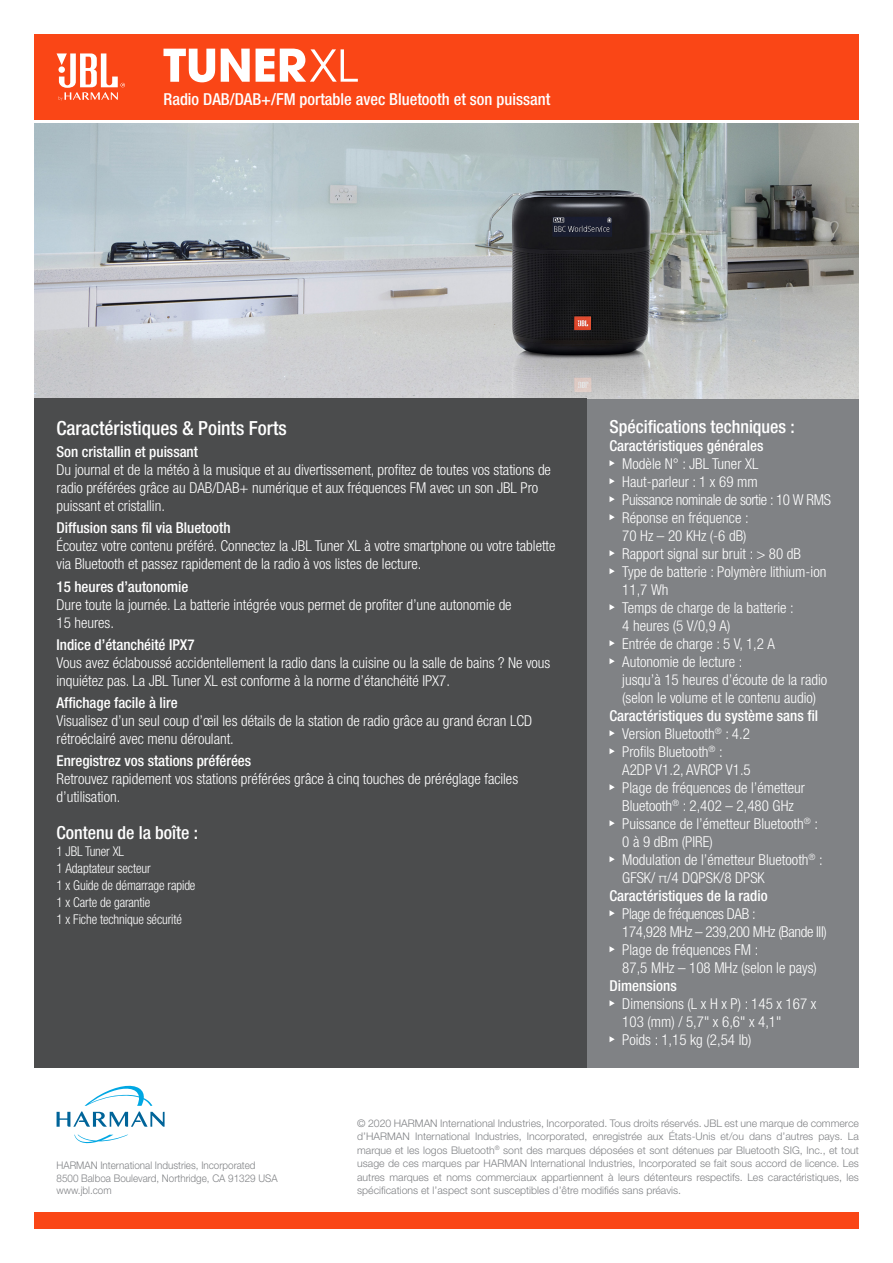
<style>
.page{position:relative;width:893px;height:1263px;background:#fff}
.page>*{position:absolute;margin:0;border:0;box-sizing:border-box;transform-origin:0 0}
.t1{font:500 condensed 19.5px "Helvetica Neue LT Pro";color:#fff}
.t2{font:500 condensed 18px "Helvetica Neue LT Pro";color:#fff}
.t3{font:500 condensed 16.5px "Helvetica Neue LT Pro";color:#fff}
.t4{font:300 condensed 15px/18px "Helvetica Neue LT Pro";color:#fff}
.t5{font:500 condensed 15px "Helvetica Neue LT Pro";color:#fff}
.t6{font:300 condensed 15px/18px "Helvetica Neue LT Pro";letter-spacing:-.025em;color:#fff}
.t7{font:300 condensed 13.5px "Helvetica Neue LT Pro";letter-spacing:-.01em;color:#fff;scale:.96 1}
.t8{font:300 10.5px/13.5px "Helvetica Neue LT Pro";color:#808285;text-align:justify}
.t9{font:300 10.5px "Helvetica Neue LT Pro";color:#808285;scale:.94 1}
</style>
<div class="page">
<div style="left:587px;top:397px;width:272px;height:670px;background:#808285"></div>
<svg style="left:609px;top:460px;width:6px;height:6px"></svg>
<svg style="left:609px;top:478px;width:6px;height:6px"></svg>
<svg style="left:609px;top:496px;width:6px;height:6px"></svg>
<svg style="left:609px;top:514px;width:6px;height:6px"></svg>
<svg style="left:609px;top:550px;width:6px;height:6px"></svg>
<svg style="left:609px;top:568px;width:6px;height:6px"></svg>
<svg style="left:609px;top:604px;width:6px;height:6px"></svg>
<svg style="left:609px;top:640px;width:6px;height:6px"></svg>
<svg style="left:609px;top:658px;width:6px;height:6px"></svg>
<svg style="left:609px;top:730px;width:6px;height:6px"></svg>
<svg style="left:609px;top:748px;width:6px;height:6px"></svg>
<svg style="left:609px;top:784px;width:6px;height:6px"></svg>
<svg style="left:609px;top:820px;width:6px;height:6px"></svg>
<svg style="left:609px;top:856px;width:6px;height:6px"></svg>
<svg style="left:609px;top:910px;width:6px;height:6px"></svg>
<svg style="left:609px;top:946px;width:6px;height:6px"></svg>
<svg style="left:609px;top:1000px;width:6px;height:6px"></svg>
<svg style="left:609px;top:1036px;width:6px;height:6px"></svg>
<img style="left:34px;top:124px;width:825px;height:274px">
<div style="left:34px;top:1213px;width:825px;height:16px;background:#fa4616"></div>
<svg style="left:74px;top:1135px;width:54px;height:8px"></svg>
<svg style="left:57px;top:1085px;width:108px;height:42px"></svg>
<div style="left:34px;top:398px;width:553px;height:669px;background:#4b4c4d"></div>
<div style="left:34px;top:34px;width:825px;height:85px;background:#fa4616"></div>
<svg style="left:57px;top:53px;width:68px;height:48px"></svg>
<svg style="left:221px;top:49px;width:29px;height:33px"></svg>
<svg style="left:163px;top:49px;width:52px;height:33px"></svg>
<svg style="left:256px;top:49px;width:102px;height:33px"></svg>
<p class="t3" style="left:163px;top:89px;width:388px">Radio DAB/DAB+/FM portable avec Bluetooth et son puissant</p>
<p class="t1" style="left:57px;top:416px;width:232px">Caractéristiques &amp; Points Forts</p>
<p class="t5" style="left:57px;top:443px;width:143px">Son cristallin et puissant</p>
<p class="t4" style="left:57px;top:461px;width:496px">Du journal et de la météo à la musique et au divertissement, profitez de toutes vos stations de radio préférées grâce au DAB/DAB+ numérique et aux fréquences FM avec un son JBL Pro puissant et cristallin.</p>
<p class="t5" style="left:57px;top:519px;width:176px">Diffusion sans fi l via Bluetooth</p>
<p class="t4" style="left:57px;top:537px;width:501px">Écoutez votre contenu préféré. Connectez la JBL Tuner XL à votre smartphone ou votre tablette via Bluetooth et passez rapidement de la radio à vos listes de lecture.</p>
<p class="t5" style="left:57px;top:577px;width:133px">15 heures d’autonomie</p>
<p class="t4" style="left:57px;top:595px;width:457px">Dure toute la journée. La batterie intégrée vous permet de profiter d’une autonomie de<br>15 heures.</p>
<p class="t5" style="left:57px;top:636px;width:139px">Indice d’étanchéité IPX7</p>
<p class="t4" style="left:57px;top:653px;width:495px">Vous avez éclaboussé accidentellement la radio dans la cuisine ou la salle de bains ? Ne vous inquiétez pas. La JBL Tuner XL est conforme à la norme d’étanchéité IPX7.</p>
<p class="t5" style="left:57px;top:694px;width:123px">Affichage facile à lire</p>
<p class="t4" style="left:57px;top:712px;width:477px">Visualisez d’un seul coup d’œil les détails de la station de radio grâce au grand écran LCD rétroéclairé avec menu déroulant.</p>
<p class="t5" style="left:57px;top:752px;width:196px">Enregistrez vos stations préférées</p>
<p class="t4" style="left:57px;top:770px;width:463px">Retrouvez rapidement vos stations préférées grâce à cinq touches de préréglage faciles d’utilisation.</p>
<p class="t2" style="left:57px;top:821px;width:143px">Contenu de la boîte :</p>
<p class="t7" style="left:57px;top:843px;width:72px">1 JBL Tuner XL</p>
<p class="t7" style="left:57px;top:860px;width:99px">1 Adaptateur secteur</p>
<p class="t7" style="left:57px;top:877px;width:146px">1 x Guide de démarrage rapide</p>
<p class="t7" style="left:57px;top:895px;width:99px">1 x Carte de garantie</p>
<p class="t7" style="left:57px;top:912px;width:132px">1 x Fiche technique sécurité</p>
<p class="t2" style="left:609px;top:416px;width:187px">Spécifications techniques :</p>
<p class="t5" style="left:609px;top:436px;width:155px">Caractéristiques générales</p>
<p class="t4" style="left:622px;top:454px;width:138px">Modèle N° : JBL Tuner XL</p>
<p class="t4" style="left:622px;top:472px;width:137px">Haut-parleur : 1 x 69 mm</p>
<p class="t6" style="left:622px;top:490px;width:210px">Puissance nominale de sortie : 10 W RMS</p>
<p class="t4" style="left:622px;top:508px;width:128px">Réponse en fréquence :<br>70 Hz – 20 KHz (-6 dB)</p>
<p class="t4" style="left:622px;top:544px;width:180px">Rapport signal sur bruit : &gt; 80 dB</p>
<p class="t4" style="left:622px;top:562px;width:206px">Type de batterie : Polymère lithium-ion<br>11,7 Wh</p>
<p class="t4" style="left:622px;top:598px;width:173px">Temps de charge de la batterie :<br>4 heures (5 V/0,9 A)</p>
<p class="t4" style="left:622px;top:634px;width:154px">Entrée de charge : 5 V, 1,2 A</p>
<p class="t4" style="left:622px;top:652px;width:207px">Autonomie de lecture :<br>jusqu’à 15 heures d’écoute de la radio (selon le volume et le contenu audio)</p>
<p class="t5" style="left:609px;top:706px;width:210px">Caractéristiques du système sans fi l</p>
<p class="t4" style="left:622px;top:724px;width:129px">Version Bluetooth<sup>®</sup> : 4.2</p>
<p class="t4" style="left:622px;top:742px;width:130px">Profils Bluetooth<sup>®</sup> :<br>A2DP V1.2, AVRCP V1.5</p>
<p class="t4" style="left:622px;top:778px;width:184px">Plage de fréquences de l’émetteur<br>Bluetooth<sup>®</sup> : 2,402 – 2,480 GHz</p>
<p class="t4" style="left:622px;top:814px;width:197px">Puissance de l’émetteur Bluetooth<sup>®</sup> :<br>0 à 9 dBm (PIRE)</p>
<p class="t4" style="left:622px;top:850px;width:202px">Modulation de l’émetteur Bluetooth<sup>®</sup> :<br>GFSK/ π/4 DQPSK/8 DPSK</p>
<p class="t5" style="left:609px;top:886px;width:160px">Caractéristiques de la radio</p>
<p class="t6" style="left:622px;top:904px;width:206px">Plage de fréquences DAB :<br>174,928 MHz – 239,200 MHz (Bande III)</p>
<p class="t4" style="left:622px;top:940px;width:196px">Plage de fréquences FM :<br>87,5 MHz – 108 MHz (selon le pays)</p>
<p class="t5" style="left:609px;top:976px;width:69px">Dimensions</p>
<p class="t4" style="left:622px;top:994px;width:196px">Dimensions (L x H x P) : 145 x 167 x<br>103 (mm) / 5,7" x 6,6" x 4,1"</p>
<p class="t4" style="left:622px;top:1030px;width:131px">Poids : 1,15 kg (2,54 lb)</p>
<p class="t9" style="left:57px;top:1159px;width:213px">HARMAN International Industries, Incorporated</p>
<p class="t9" style="left:57px;top:1171px;width:237px">8500 Balboa Boulevard, Northridge, CA 91329 USA</p>
<p class="t9" style="left:57px;top:1184px;width:60px">www.jbl.com</p>
<p class="t8" style="left:357px;top:1116px;width:503px">© 2020 HARMAN International Industries, Incorporated. Tous droits réservés. JBL est une marque de commerce d’HARMAN International Industries, Incorporated, enregistrée aux États-Unis et/ou dans d’autres pays. La marque et les logos Bluetooth<sup>®</sup> sont des marques déposées et sont détenues par Bluetooth SIG, Inc., et tout usage de ces marques par HARMAN International Industries, Incorporated se fait sous accord de licence. Les autres marques et noms commerciaux appartiennent à leurs détenteurs respectifs. Les caractéristiques, les spécifications et l’aspect sont susceptibles d’être modifiés sans préavis.</p>
</div>
